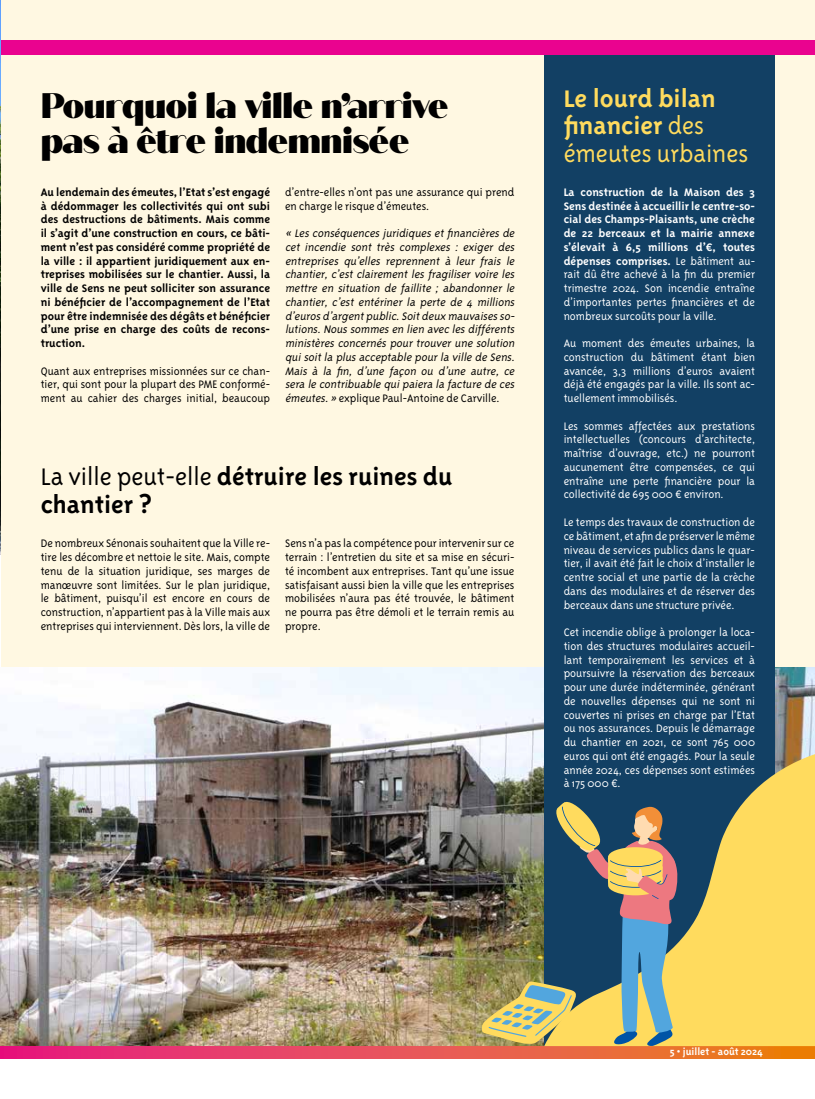
<style>
.page{position:relative;width:815px;height:1099px;background:#fff}
.page>*{position:absolute;margin:0;border:0;box-sizing:border-box;transform-origin:0 0}
.t1{font:900 35.5px/35px "Quiche Sans";letter-spacing:-.01em;color:#000}
.t2{font:700 27.5px/27.5px "Triplex Sans OT";color:#000}
.t3{font:700 27.5px/27.5px "Triplex Sans OT";color:#ffdb5e}
.t4{font:300 12.5px/13.8px "Triplex Sans OT";color:#fff;text-align:justify}
.t5{font:300 12.5px/13.8px "Triplex Sans OT";color:#000;text-align:justify}
.t6{font:italic 300 12.5px/13.8px "Triplex Sans OT";color:#000;text-align:justify}
.t7{font:700 12.5px/13.8px "Triplex Sans OT";color:#000;text-align:justify}
.t8{font:700 12.5px/13.8px "Triplex Sans OT";color:#fff;text-align:justify}
.t9{font:700 11.25px "Triplex Sans OT";color:#fff}
.s1{font-style:normal}
.s2{font-weight:300}
</style>
<div class="page">
<svg style="left:0;top:1044px;width:815px;height:14px;background:#e45452"></svg>
<div style="left:1px;top:0;width:814px;height:1045px;background:#fff8e2"></div>
<div style="left:0;top:41px;width:815px;height:14px;background:#ea038f"></div>
<img style="left:0;top:0;width:1px;height:555px">
<img style="left:1px;top:667px;width:814px;height:378px">
<div style="left:544px;top:55px;width:230px;height:990px;background:#124064"></div>
<svg style="left:678px;top:747px;width:137px;height:299px;fill:#ffdb5e"></svg>
<img style="left:482px;top:799px;width:196px;height:247px">
<h1 class="t1" style="left:41px;top:88px;width:409px">Pourquoi la ville n’arrive pas à être indemnisée</h1>
<p class="t7" style="left:41px;top:185px;width:231px">Au lendemain des émeutes, l’Etat s’est engagé à dédommager les collectivités qui ont subi des destructions de bâtiments. Mais comme il s’agit d’une construction en cours, ce bâti&shy;ment n’est pas considéré comme propriété de la ville : il appartient juridiquement aux en&shy;treprises mobilisées sur le chantier. Aussi, la ville de Sens ne peut solliciter son assurance ni bénéficier de l’accompagnement de l’Etat pour être indemnisée des dégâts et bénéficier d’une prise en charge des coûts de recons&shy;truction.</p>
<p class="t5" style="left:41px;top:364px;width:231px">Quant aux entreprises missionnées sur ce chan&shy;tier, qui sont pour la plupart des PME conformé&shy;ment au cahier des charges initial, beaucoup</p>
<p class="t5" style="left:285px;top:185px;width:231px">d’entre-elles n’ont pas une assurance qui prend en charge le risque d’émeutes.</p>
<p class="t6" style="left:285px;top:226px;width:233px">« Les conséquences j uridiques et financières de cet incendie sont très complexes : exiger des entreprises qu’elles reprennent à leur frais le chantier, c’est clairement les fragiliser voire les mettre en situation de faillite ; abandonner le chantier, c’est entériner la perte de 4 millions d’euros d’argentpublic.Soitdeux mauvaises so&shy;lutions.Nous sommes en lien avec les différents ministères concernés pour trouver une solution quisoitla plus acceptable pourla ville de Sens.<br>Mais à la fin, d’une façon ou d’une autre, ce sera le contribuable quipaiera la facture de ces émeutes.» <span class="s1">explique Paul-Antoine de Carville.</span></p>
<h2 class="t2" style="left:41px;top:463px;width:413px"><span class="s2">La ville peut-elle</span> détruire les ruines du chantier ?</h2>
<p class="t5" style="left:41px;top:536px;width:231px">De nombreux Sénonais souhaitent que la Ville re&shy;tire les décombre et nettoie le site. Mais, compte tenu de la situation juridique, ses marges de manœuvre sont limitées. Sur le plan juridique, le bâtiment, puisqu’il est encore en cours de construction, n’appartient pas à la Ville mais aux entreprises qui interviennent. Dès lors, la ville de</p>
<p class="t5" style="left:285px;top:536px;width:231px">Sens n’a pas la compétence pour intervenir sur ce terrain : l’entretien du site et sa mise en sécuri&shy;té incombent aux entreprises. Tant qu’une issue satisfaisant aussi bien la ville que les entreprises mobilisées n’aura pas été trouvée, le bâtiment ne pourra pas être démoli et le terrain remis au propre.</p>
<h2 class="t3" style="left:564px;top:84px;width:186px">Le lourd bilan financier <span class="s2">des émeutes urbaines</span></h2>
<p class="t8" style="left:564px;top:185px;width:193px">La construction de la Maison des 3<br>Sens destinée à accueillir le centre-so&shy;cial des Champs-Plaisants, une crèche de 22 berceaux et la mairie annexe s’élevait à 6,5 millions d’€, toutes dépenses comprises. <span class="s2">Le bâtiment au&shy;rait dû être achevé à la fin du premier trimestre 2024. Son incendie entraîne d’importantes pertes financières et de nombreux surcoûts pour la ville.</span></p>
<p class="t4" style="left:564px;top:336px;width:193px">Au moment des émeutes urbaines, la construction du bâtiment étant bien avancée, 3,3 millions d’euros avaient déjà été engagés par la ville. Ils sont ac&shy;tuellement immobilisés.</p>
<p class="t4" style="left:564px;top:419px;width:193px">Les sommes affectées aux prestations intellectuelles (concours d’architecte, maîtrise d’ouvrage, etc.) ne pourront aucunement être compensées, ce qui entraîne une perte financière pour la collectivité de 695 000 € environ.</p>
<p class="t4" style="left:564px;top:515px;width:193px">Le temps des travaux de construction de ce bâtiment, et afin de préserver le même niveau de services publics dans le quar&shy;tier, il avait été fait le choix d’installer le centre social et une partie de la crèche dans des modulaires et de réserver des berceaux dans une structure privée.</p>
<p class="t4" style="left:564px;top:625px;width:193px">Cet incendie oblige à prolonger la loca&shy;tion des structures modulaires accueil&shy;lant temporairement les services et à poursuivre la réservation des berceaux pour une durée indéterminée, générant de nouvelles dépenses qui ne sont ni couvertes ni prises en charge par l’Etat ou nos assurances. Depuis le démarrage du chantier en 2021, ce sont 765 000 euros qui ont été engagés. Pour la seule année 2024, ces dépenses sont estimées à 175 000 €.</p>
<p class="t9" style="left:670px;top:1045px;width:95px">5 • juillet - août 2024</p>
</div>
